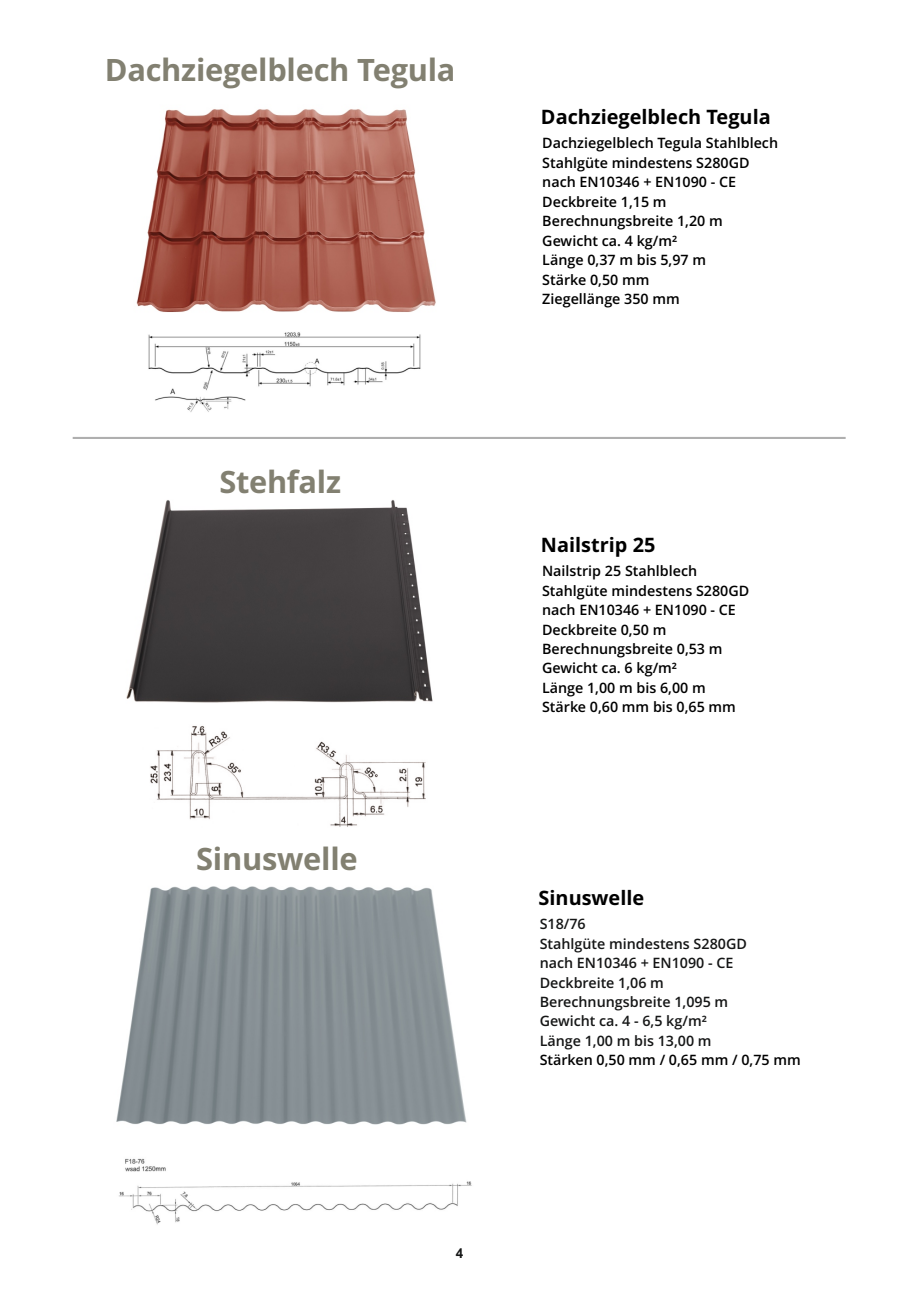
<style>
.page{position:relative;width:919px;height:1289px;background:#fff}
.page>*{position:absolute;margin:0;border:0;box-sizing:border-box;transform-origin:0 0}
.t1{font:700 30.75px "Open Sans";letter-spacing:-.01em;color:#828071}
.t2{font:700 19.95px "Open Sans";color:#000}
.t3{font:600 14.25px/19.5px "Open Sans";color:#000}
.t4{font:600 14.25px/19.5px "Open Sans";color:#151616}
.t5{font:700 13.5px "Arial";color:#151616}
</style>
<div class="page">
<img style="left:150px;top:726px;width:276px;height:101px">
<img style="left:136px;top:109px;width:300px;height:203px">
<img style="left:116px;top:886px;width:351px;height:239px">
<img style="left:126px;top:500px;width:307px;height:203px">
<img style="left:148px;top:332px;width:273px;height:80px">
<img style="left:119px;top:1158px;width:353px;height:67px">
<h1 class="t1" style="left:105px;top:58px;width:352px">Dachziegelblech Tegula</h1>
<h1 class="t1" style="left:219px;top:469px;width:123px">Stehfalz</h1>
<h1 class="t1" style="left:196px;top:846px;width:163px">Sinuswelle</h1>
<p class="t5" style="left:456px;top:1247px;width:9px">4</p>
<h2 class="t2" style="left:541px;top:109px;width:231px">Dachziegelblech Tegula</h2>
<p class="t3" style="left:542px;top:135px;width:237px">Dachziegelblech Tegula Stahlblech<br>Stahlgüte mindestens S280GD nach EN10346 + EN1090 - CE<br>Deckbreite 1,15 m<br>Berechnungsbreite 1,20 m<br>Gewicht ca. 4 kg/m²<br>Länge 0,37 m bis 5,97 m<br>Stärke 0,50 mm<br>Ziegellänge 350 mm</p>
<h2 class="t2" style="left:541px;top:537px;width:116px">Nailstrip 25</h2>
<p class="t3" style="left:542px;top:562px;width:209px">Nailstrip 25 Stahlblech<br>Stahlgüte mindestens S280GD nach EN10346 + EN1090 - CE<br>Deckbreite 0,50 m<br>Berechnungsbreite 0,53 m<br>Gewicht ca. 6 kg/m²<br>Länge 1,00 m bis 6,00 m<br>Stärke 0,60 mm bis 0,65 mm</p>
<h2 class="t2" style="left:538px;top:889px;width:107px">Sinuswelle</h2>
<p class="t4" style="left:539px;top:915px;width:209px">S18/76<br>Stahlgüte mindestens S280GD nach EN10346 + EN1090 - CE<br>Deckbreite 1,06 m<br>Berechnungsbreite 1,095 m<br>Gewicht ca. 4 - 6,5 kg/m²<br>Länge 1,00 m bis 13,00 m</p>
<p class="t3" style="left:539px;top:1051px;width:262px">Stärken 0,50 mm / 0,65 mm / 0,75 mm</p>
</div>
